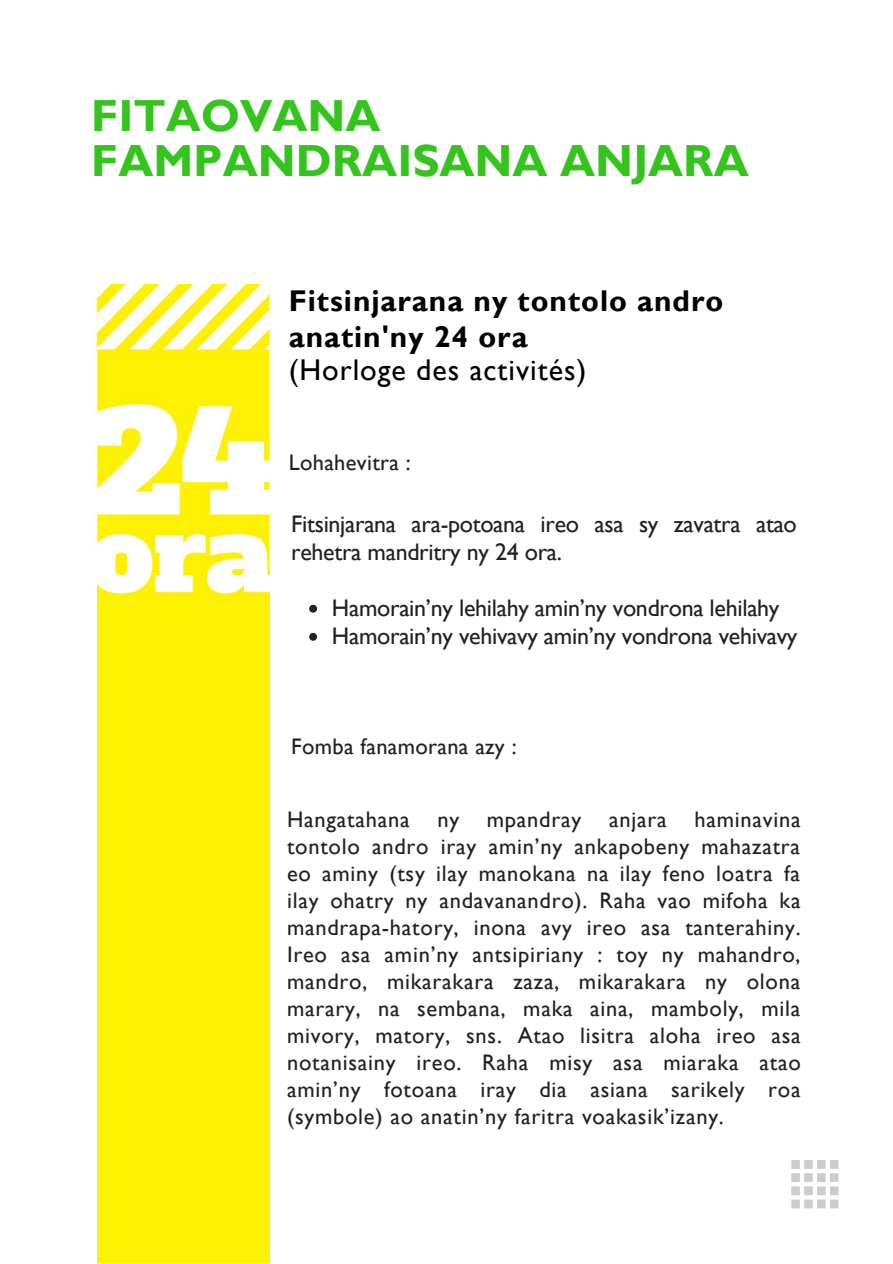
<style>
.page{position:relative;width:893px;height:1264px;background:#fff}
.page>*{position:absolute;margin:0;border:0;box-sizing:border-box;transform-origin:0 0}
.t1{font:700 45px/45px "Gill Sans";color:#34c41d}
.t2{font:700 30px/36px "Gill Sans";letter-spacing:.035em;color:#000}
.t3{font:30px "Gill Sans";letter-spacing:.035em;color:#000}
.t4{font:24px/28px "Gill Sans";letter-spacing:-.01em;color:#242021}
.t5{font:22.5px/27px "Gill Sans";letter-spacing:.035em;color:#242021;text-align:justify}
.t6{font:22.5px "Gill Sans";letter-spacing:.015em;color:#242021}
</style>
<div class="page">
<div style="left:97px;top:568px;width:172px;height:694px;background:#fef102"></div>
<img style="left:95px;top:284px;width:176px;height:284px">
<svg style="left:791px;top:1160px;width:47px;height:48px"></svg>
<svg style="left:309px;top:604px;width:8px;height:8px"></svg>
<svg style="left:309px;top:633px;width:8px;height:7px"></svg>
<p class="t1" style="left:91px;top:92px;width:659px">FITAOVANA<br>FAMPANDRAISANA ANJARA</p>
<p class="t2" style="left:289px;top:283px;width:436px">Fitsinjarana ny tontolo andro anatin'ny 24 ora</p>
<p class="t3" style="left:289px;top:352px;width:299px">(Horloge des activités)</p>
<p class="t6" style="left:289px;top:448px;width:123px">Lohahevitra :</p>
<p class="t4" style="left:291px;top:509px;width:507px">Fitsinjarana ara-potoana ireo asa sy zavatra atao rehetra mandritry ny 24 ora.</p>
<p class="t4" style="left:332px;top:593px;width:449px">Hamorain’ny lehilahy amin’ny vondrona lehilahy</p>
<p class="t4" style="left:332px;top:621px;width:467px">Hamorain’ny vehivavy amin’ny vondrona vehivavy</p>
<p class="t6" style="left:291px;top:733px;width:227px">Fomba fanamorana azy :</p>
<p class="t5" style="left:287px;top:805px;width:515px">Hangatahana ny mpandray anjara haminavina tontolo andro iray amin’ny ankapobeny mahazatra eo aminy (tsy ilay manokana na ilay feno loatra fa ilay ohatry ny andavanandro). Raha vao mifoha ka mandrapa-hatory, inona avy ireo asa tanterahiny.<br>Ireo asa amin’ny antsipiriany : toy ny mahandro, mandro, mikarakara zaza, mikarakara ny olona marary, na sembana, maka aina, mamboly, mila mivory, matory, sns. Atao lisitra aloha ireo asa notanisainy ireo. Raha misy asa miaraka atao amin’ny fotoana iray dia asiana sarikely roa (symbole) ao anatin’ny faritra voakasik’izany.</p>
</div>
